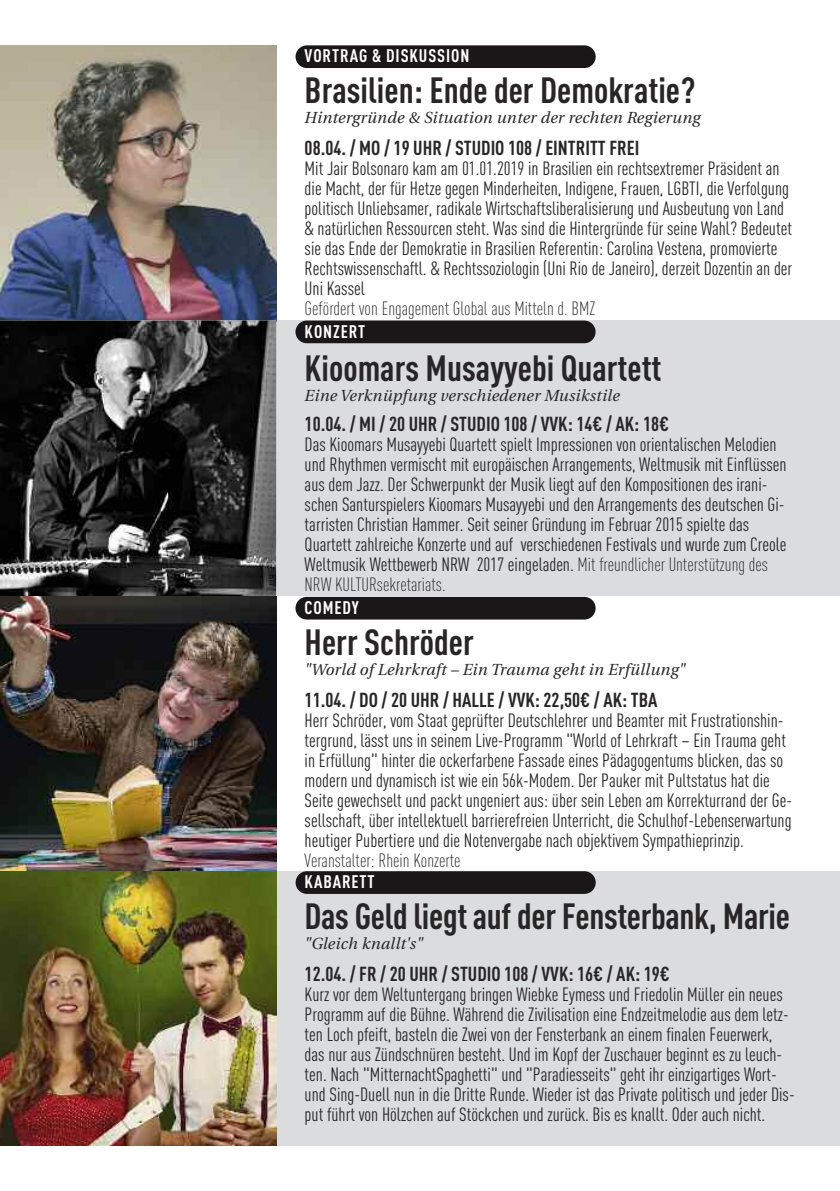
<style>
.page{position:relative;width:840px;height:1191px;background:#fff}
.page>*{position:absolute;margin:0;border:0;box-sizing:border-box;transform-origin:0 0}
.t1{font:700 36px "DIN Cond";color:#272526}
.t2{font:700 20px "DIN Cond";color:#272526}
.t3{font:19px/20px "DIN Cond";color:#272526}
.t4{font:300 19px "DIN Cond";color:#272526}
.t5{font:700 18px "DIN Cond";letter-spacing:.05em;color:#fff}
.t6{font:italic 16px "Utopia";letter-spacing:.015em;color:#272526}
.s1{font-weight:300}
</style>
<div class="page">
<div style="left:260px;top:320px;width:579px;height:276px;background:#dbdcde"></div>
<div style="left:269px;top:871px;width:570px;height:274px;background:#dbdcde"></div>
<img style="left:0;top:45px;width:276px;height:275px">
<div style="left:295px;top:45px;width:300px;height:23px;background:#1a1718;border-radius:11px"></div>
<div style="left:295px;top:871px;width:300px;height:23px;background:#1a1718;border-radius:11px"></div>
<div style="left:295px;top:597px;width:300px;height:22px;background:#1a1718;border-radius:11px"></div>
<svg style="left:0;top:320px;width:276px;height:276px;background:#323232"></svg>
<div style="left:295px;top:320px;width:300px;height:23px;background:#1a1718;border-radius:11px"></div>
<img style="left:0;top:596px;width:276px;height:275px">
<img style="left:0;top:871px;width:276px;height:274px">
<p class="t5" style="left:304px;top:50px;width:166px">VORTRAG &amp; DISKUSSION</p>
<h1 class="t1" style="left:304px;top:77px;width:392px">Brasilien: Ende der Demokratie?</h1>
<p class="t6" style="left:304px;top:111px;width:397px">Hintergründe &amp; Situation unter der rechten Regierung</p>
<p class="t2" style="left:304px;top:140px;width:336px">08.04. / MO / 19 UHR / STUDIO 108 / EINTRITT FREI</p>
<p class="t3" style="left:304px;top:160px;width:489px">Mit Jair Bolsonaro kam am 01.01.2019 in Brasilien ein rechtsextremer Präsident an die Macht, der für Hetze gegen Minderheiten, Indigene, Frauen, LGBTI, die Verfolgung politisch Unliebsamer, radikale Wirtschaftsliberalisierung und Ausbeutung von Land &amp; natürlichen Ressourcen steht. Was sind die Hintergründe für seine Wahl? Bedeutet sie das Ende der Demokratie in Brasilien Referentin: Carolina Vestena, promovierte Rechtswissenschaftl. &amp; Rechtssoziologin (Uni Rio de Janeiro), derzeit Dozentin an der Uni Kassel</p>
<p class="t4" style="left:304px;top:301px;width:292px">Gefördert von Engagement Global aus Mitteln d. BMZ</p>
<h1 class="t1" style="left:304px;top:355px;width:358px">Kioomars Musayyebi Quartett</h1>
<p class="t6" style="left:304px;top:389px;width:316px">Eine Verknüpfung verschiedener Musikstile</p>
<p class="t2" style="left:304px;top:416px;width:366px">10.04. / MI / 20 UHR / STUDIO 108 / VVK: 14€ / AK: 18€</p>
<p class="t3" style="left:304px;top:436px;width:483px">Das Kioomars Musayyebi Quartett spielt Impressionen von orientalischen Melodien und Rhythmen vermischt mit europäischen Arrangements, Weltmusik mit Einflüssen aus dem Jazz. Der Schwerpunkt der Musik liegt auf den Kompositionen des irani&shy;schen Santurspielers Kioomars Musayyebi und den Arrangements des deutschen Gi&shy;tarristen Christian Hammer. Seit seiner Gründung im Februar 2015 spielte das Quartett zahlreiche Konzerte und auf verschiedenen Festivals und wurde zum Creole Weltmusik Wettbewerb NRW 2017 eingeladen. <span class="s1">Mit freundlicher Unterstützung des NRW KULTURsekretariats.</span></p>
<h1 class="t1" style="left:304px;top:629px;width:170px">Herr Schröder</h1>
<p class="t6" style="left:304px;top:663px;width:382px">"World of Lehrkraft – Ein Trauma geht in Erfüllung"</p>
<p class="t2" style="left:304px;top:692px;width:354px">11.04. / DO / 20 UHR / HALLE / VVK: 22,50€ / AK: TBA</p>
<p class="t3" style="left:304px;top:712px;width:488px">Herr Schröder, vom Staat geprüfter Deutschlehrer und Beamter mit Frustrationshin&shy;tergrund, lässt uns in seinem Live-Programm "World of Lehrkraft – Ein Trauma geht in Erfüllung" hinter die ockerfarbene Fassade eines Pädagogentums blicken, das so modern und dynamisch ist wie ein 56k-Modem. Der Pauker mit Pultstatus hat die Seite gewechselt und packt ungeniert aus: über sein Leben am Korrekturrand der Ge&shy;sellschaft, über intellektuell barrierefreien Unterricht, die Schulhof-Lebenserwartung heutiger Pubertiere und die Notenvergabe nach objektivem Sympathieprinzip.</p>
<p class="t4" style="left:304px;top:853px;width:157px">Veranstalter: Rhein Konzerte</p>
<h1 class="t1" style="left:304px;top:903px;width:486px">Das Geld liegt auf der Fensterbank, Marie</h1>
<p class="t6" style="left:304px;top:937px;width:120px">"Gleich knallt's"</p>
<p class="t2" style="left:304px;top:966px;width:366px">12.04. / FR / 20 UHR / STUDIO 108 / VVK: 16€ / AK: 19€</p>
<p class="t3" style="left:304px;top:986px;width:491px">Kurz vor dem Weltuntergang bringen Wiebke Eymess und Friedolin Müller ein neues Programm auf die Bühne. Während die Zivilisation eine Endzeitmelodie aus dem letz&shy;ten Loch pfeift, basteln die Zwei von der Fensterbank an einem finalen Feuerwerk, das nur aus Zündschnüren besteht. Und im Kopf der Zuschauer beginnt es zu leuch&shy;ten. Nach "MitternachtSpaghetti" und "Paradiesseits" geht ihr einzigartiges Wort&shy;und Sing-Duell nun in die Dritte Runde. Wieder ist das Private politisch und jeder Dis&shy;put führt von Hölzchen auf Stöckchen und zurück. Bis es knallt. Oder auch nicht.</p>
<p class="t5" style="left:304px;top:325px;width:62px">KONZERT</p>
<p class="t5" style="left:304px;top:601px;width:56px">COMEDY</p>
<p class="t5" style="left:304px;top:875px;width:71px">KABARETT</p>
</div>
